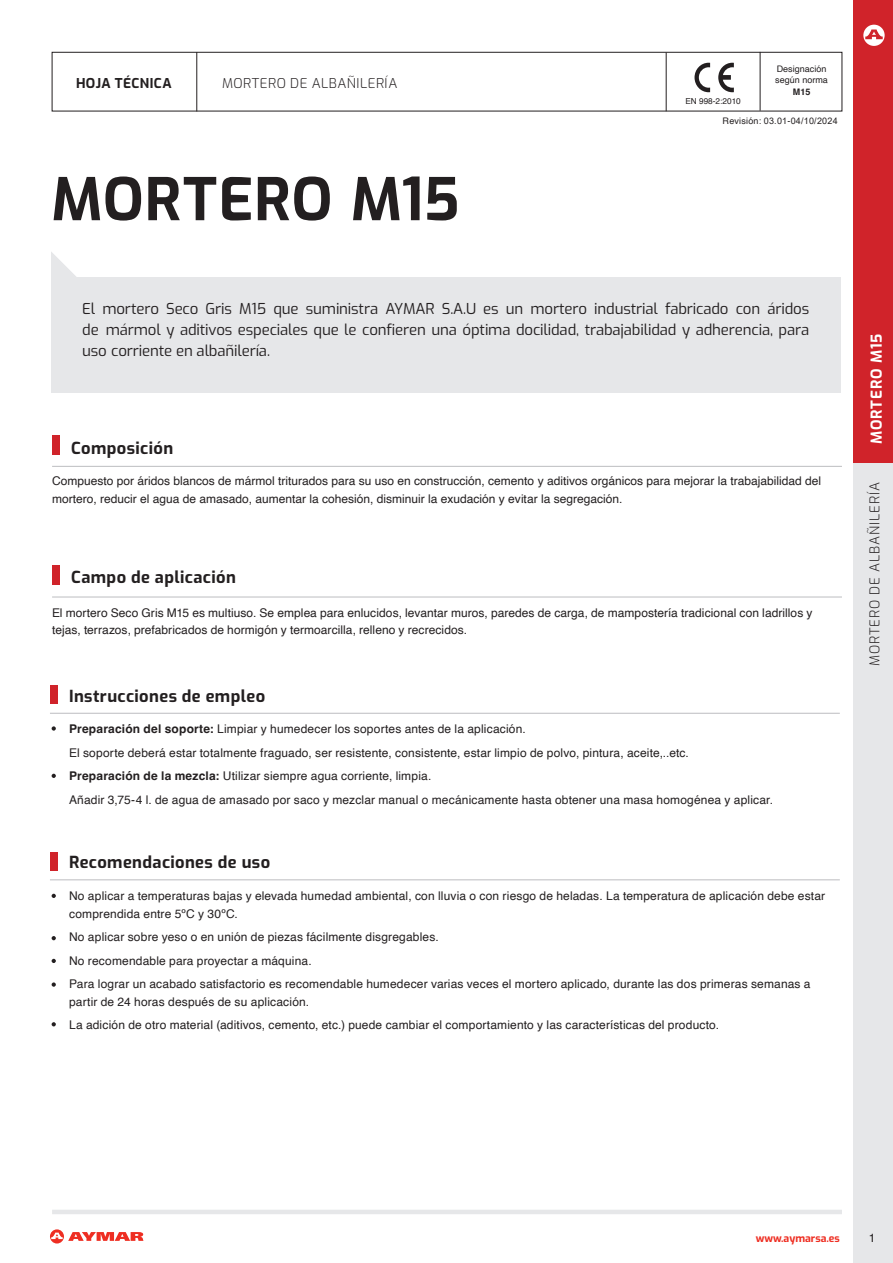
<style>
.page{position:relative;width:893px;height:1263px;background:#fff}
.page>*{position:absolute;margin:0;border:0;box-sizing:border-box;transform-origin:0 0}
.t1{font:700 58.5px "Exo";letter-spacing:.015em;color:#231f20}
.t2{font:700 16.5px "Exo";letter-spacing:.025em;color:#231f20}
.t3{font:15px/21px "Exo";letter-spacing:-.01em;color:#231f20;text-align:justify}
.t4{font:700 15px "Exo";letter-spacing:.055em;color:#fff}
.t5{font:300 13.5px "Exo";letter-spacing:.05em;color:#231f20}
.t6{font:700 13.5px "Exo";letter-spacing:.035em;color:#231f20}
.t7{font:12px/17.2px "Helvetica";letter-spacing:.01em;color:#231f20}
.t8{font:700 10.5px "Exo";color:#ee2e22}
.t9{font:9px "Arial";letter-spacing:.025em;color:#231f20}
.t10{font:9px "Helvetica";color:#231f20}
.t11{font:700 9px "Helvetica";color:#231f20}
.t12{font:8.25px "Helvetica";color:#231f20}
.s1{font-family:"Helvetica"}
.s2{font-weight:700}
</style>
<div class="page">
<div style="left:854px;top:462px;width:39px;height:801px;background:#e6e7e9"></div>
<div style="left:51px;top:277px;width:790px;height:115px;background:#e6e7e9"></div>
<div style="left:52px;top:52px;width:790px;height:59px;border:1px solid #231f20"></div>
<svg style="left:51px;top:252px;width:25px;height:25px"></svg>
<hr style="left:52px;top:597px;width:790px;height:1px;background:#bcbdc0">
<hr style="left:52px;top:466px;width:790px;height:1px;background:#bcbdc0">
<hr style="left:50px;top:713px;width:790px;height:1px;background:#bcbdc0">
<div style="left:52px;top:566px;width:8px;height:19px;background:#d0232a"></div>
<div style="left:52px;top:435px;width:8px;height:19px;background:#d0232a"></div>
<div style="left:50px;top:685px;width:7px;height:19px;background:#d0232a"></div>
<svg style="left:50px;top:1229px;width:94px;height:14px"></svg>
<hr style="left:52px;top:1210px;width:790px;height:4px;background:#e6e7e9">
<svg style="left:52px;top:726px;width:4px;height:5px"></svg>
<svg style="left:52px;top:774px;width:4px;height:4px"></svg>
<svg style="left:694px;top:63px;width:16px;height:29px"></svg>
<svg style="left:718px;top:63px;width:16px;height:29px"></svg>
<hr style="left:760px;top:52px;width:1px;height:59px;background:#231f20">
<hr style="left:666px;top:52px;width:1px;height:59px;background:#231f20">
<hr style="left:197px;top:52px;width:1px;height:59px;background:#231f20">
<hr style="left:50px;top:879px;width:790px;height:1px;background:#bcbdc0">
<div style="left:50px;top:852px;width:7px;height:19px;background:#d0232a"></div>
<svg style="left:52px;top:894px;width:4px;height:4px"></svg>
<svg style="left:52px;top:936px;width:4px;height:4px"></svg>
<svg style="left:52px;top:959px;width:4px;height:4px"></svg>
<svg style="left:52px;top:982px;width:4px;height:5px"></svg>
<div style="left:854px;top:0;width:39px;height:462px;background:#d0232a"></div>
<svg style="left:863px;top:25px;width:22px;height:21px"></svg>
<svg style="left:52px;top:1022px;width:4px;height:4px"></svg>
<p class="t6" style="left:76px;top:73px;width:97px">HOJA TÉCNICA</p>
<p class="t5" style="left:222px;top:73px;width:177px">MORTERO DE ALBAÑILERÍA</p>
<p class="t1" style="left:51px;top:155px;width:410px">MORTERO M15</p>
<p class="t12" style="left:685px;top:95px;width:57px">EN 998-2:2010</p>
<p class="t10" style="left:777px;top:62px;width:51px">Designación</p>
<p class="t10" style="left:775px;top:73px;width:54px">según norma</p>
<p class="t11" style="left:793px;top:86px;width:19px">M15</p>
<p class="t9" style="left:723px;top:115px;width:117px"><span class="s1">Revisión:</span> 03.01<span class="s1">-</span>04/10/2024</p>
<p class="t3" style="left:82px;top:297px;width:729px">El mortero Seco Gris M15 que suministra AYMAR S.A.U es un mortero industrial fabricado con áridos de mármol y aditivos especiales que le confieren una óptima docilidad, trabajabilidad y adherencia, para uso corriente en albañilería.</p>
<p class="t2" style="left:71px;top:435px;width:103px">Composición</p>
<p class="t7" style="left:52px;top:473px;width:770px;line-height:18px">Compuesto por áridos blancos de mármol triturados para su uso en construcción, cemento y aditivos orgánicos para mejorar la trabajabilidad del mortero, reducir el agua de amasado, aumentar la cohesión, disminuir la exudación y evitar la segregación.</p>
<p class="t2" style="left:71px;top:565px;width:166px">Campo de aplicación</p>
<p class="t7" style="left:52px;top:605px;width:762px">El mortero Seco Gris M15 es multiuso. Se emplea para enlucidos, levantar muros, paredes de carga, de mampostería tradicional con ladrillos y tejas, terrazos, prefabricados de hormigón y termoarcilla, relleno y recrecidos.</p>
<p class="t2" style="left:69px;top:683px;width:198px">Instrucciones de empleo</p>
<p class="t7" style="left:69px;top:720px;width:458px"><span class="s2">Preparación del soporte:</span> Limpiar y humedecer los soportes antes de la aplicación.</p>
<p class="t7" style="left:69px;top:744px;width:621px">El soporte deberá estar totalmente fraguado, ser resistente, consistente, estar limpio de polvo, pintura, aceite,..etc.</p>
<p class="t7" style="left:69px;top:768px;width:364px"><span class="s2">Preparación de la mezcla:</span> Utilizar siempre agua corriente, limpia.</p>
<p class="t7" style="left:69px;top:791px;width:705px">Añadir 3,75-4 l. de agua de amasado por saco y mezclar manual o mecánicamente hasta obtener una masa homogénea y aplicar.</p>
<p class="t2" style="left:69px;top:850px;width:203px">Recomendaciones de uso</p>
<p class="t7" style="left:69px;top:888px;width:758px">No aplicar a temperaturas bajas y elevada humedad ambiental, con lluvia o con riesgo de heladas. La temperatura de aplicación debe estar comprendida entre 5ºC y 30ºC.</p>
<p class="t7" style="left:69px;top:929px;width:371px">No aplicar sobre yeso o en unión de piezas fácilmente disgregables.</p>
<p class="t7" style="left:69px;top:952px;width:244px">No recomendable para proyectar a máquina.</p>
<p class="t7" style="left:69px;top:976px;width:743px">Para lograr un acabado satisfactorio es recomendable humedecer varias veces el mortero aplicado, durante las dos primeras semanas a partir de 24 horas después de su aplicación.</p>
<p class="t7" style="left:69px;top:1017px;width:651px">La adición de otro material (aditivos, cemento, etc.) puede cambiar el comportamiento y las características del producto.</p>
<p class="t4" style="left:865px;top:444px;width:112px;rotate:-90deg">MORTERO M15</p>
<p class="t5" style="left:865px;top:666px;width:186px;rotate:-90deg">MORTERO DE ALBAÑILERÍA</p>
<p class="t8" style="left:756px;top:1231px;width:86px">www.aymarsa.es</p>
<p class="t7" style="left:869px;top:1230px;width:8px">1</p>
</div>
